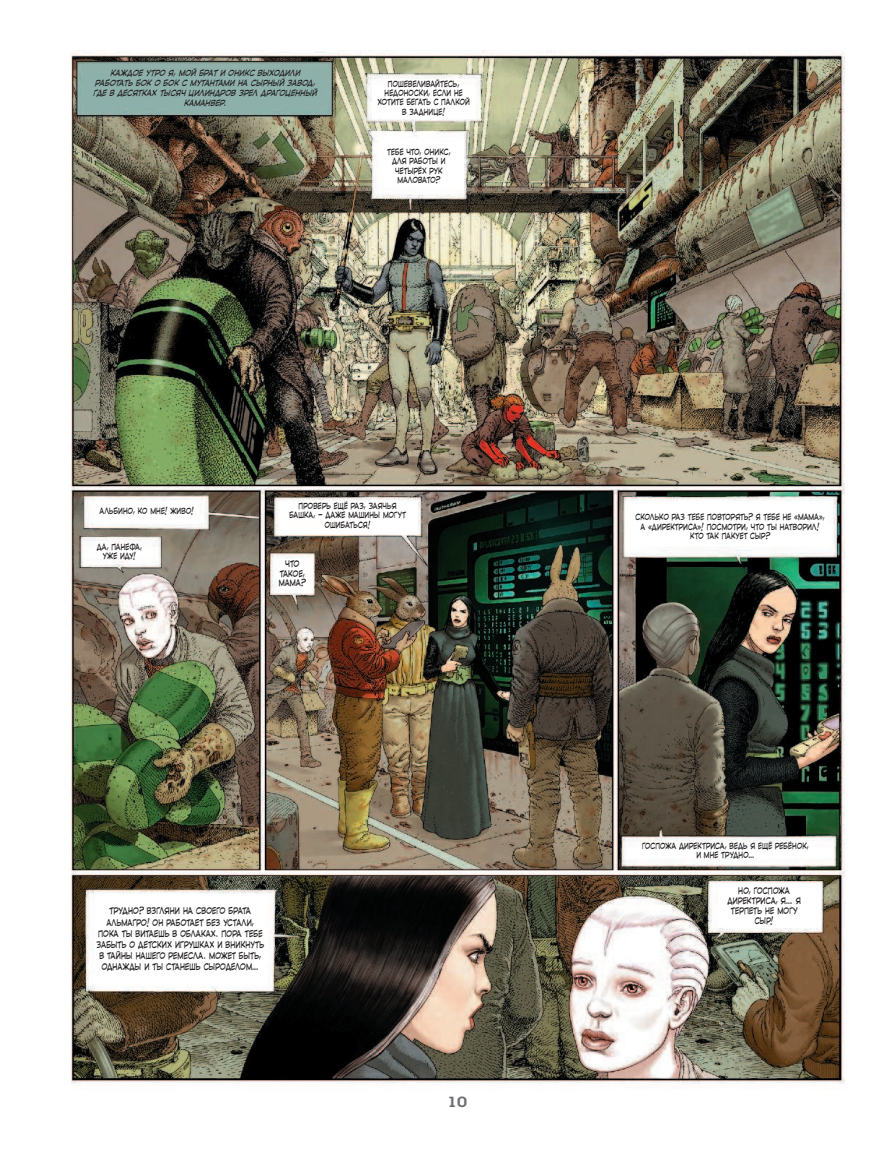
<style>
.page{position:relative;width:893px;height:1149px;background:#fff}
.page>*{position:absolute;margin:0;border:0;box-sizing:border-box;transform-origin:0 0}
.t1{font:600 14.4px "Lubalin Graph";color:#6d6e71;scale:1.2 1}
.t2{font:8.7px/11.2px "v C Ccomicrazy Doubled";letter-spacing:.01em;color:#231f20;text-align:center;scale:.75 1}
.t3{font:8.55px/9.9px "v C Ccomicrazy Doubled";letter-spacing:.02em;color:#231f20;text-align:center;scale:.75 1}
.t4{font:8.55px/9.9px "v C Ccomicrazy Doubled";color:#231f20;text-align:center;scale:.75 1}
.t5{font:8.1px/9.3px "v C Ccomicrazy Doubled";letter-spacing:.015em;color:#231f20;text-align:center;scale:.75 1}
.t6{font:italic 8.1px/9.9px "v C Ccomicrazy Doubled";color:#231f20;text-align:center;scale:.8 1}
</style>
<div class="page">
<img style="left:71px;top:50px;width:774px;height:1038px">
<p class="t6" style="left:93px;top:68px;width:284px">Каждоеутро я,мой брати Оникс выходили работатьбоко бокс мутантами насырный завод, гдевдесяткахтысячцилиндровзрелдрагоценный каманвер.</p>
<p class="t5" style="left:377px;top:79px;width:125px">Пошевеливайтесь, недоноски, если не хотите бегать с палкой в заднице!</p>
<p class="t5" style="left:387px;top:147px;width:86px">Тебе что, Оникс, для работы и четырёх рук маловато?</p>
<p class="t5" style="left:100px;top:506px;width:127px">Альбино, ко мне! Живо!</p>
<p class="t5" style="left:97px;top:542px;width:62px">Да, Панефа, уже иду!</p>
<p class="t5" style="left:289px;top:501px;width:157px">Проверь ещё раз, заячья башка, – даже машины могут ошибаться!</p>
<p class="t4" style="left:279px;top:558px;width:37px">Что такое, мама?</p>
<p class="t2" style="left:97px;top:905px;width:225px">Трудно? Взгляни на своего брата Альмагро! Он работает без устали, пока ты витаешь в облаках. Пора тебе забыть о детских игрушках и вникнуть в тайны нашего ремесла. Может быть, однажды и ты станешь сыроделом…</p>
<h1 class="t1" style="left:447px;top:1093px;width:18px">10</h1>
<p class="t5" style="left:635px;top:512px;width:254px">Сколько раз тебе повторять? Я тебе не «мама», а «директриса»! Посмотри, что ты натворил!<br>Кто так пакует сыр?</p>
<p class="t5" style="left:642px;top:840px;width:224px">Госпожа директриса, ведь я ещё ребёнок, и мне трудно…</p>
<p class="t3" style="left:727px;top:885px;width:99px">Но, госпожа директриса, я… я терпеть не могу сыр!</p>
</div>
